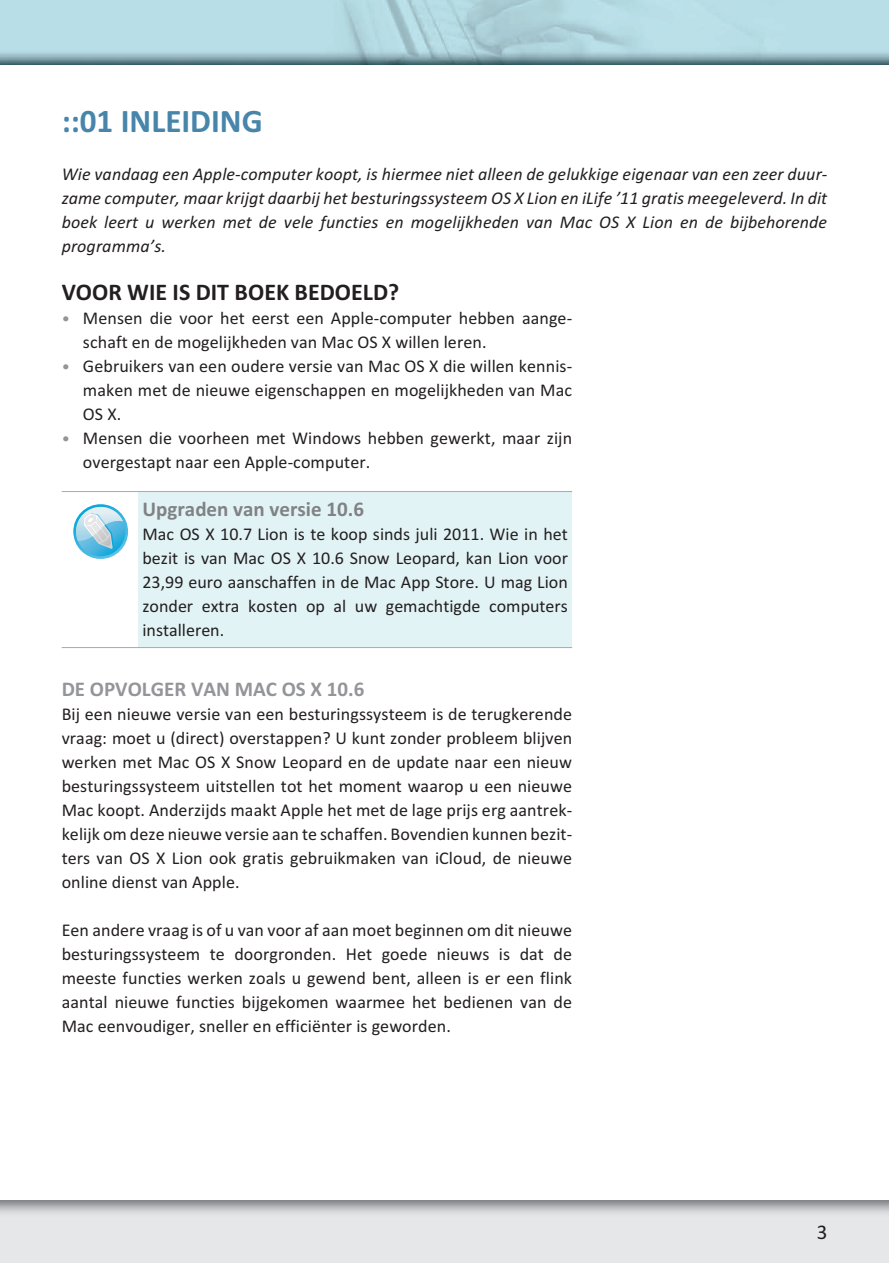
<style>
.page{position:relative;width:889px;height:1263px;background:#fff}
.page>*{position:absolute;margin:0;border:0;box-sizing:border-box;transform-origin:0 0}
.t1{font:700 33px "Calibri";color:#4785aa}
.t2{font:700 24px "Calibri";color:#231f20}
.t3{font:700 21px "Calibri";color:#939598}
.t4{font:700 21px "Calibri";color:#808285}
.t5{font:21px "Calibri";color:#231f20}
.t6{font:18px/24px "Calibri";letter-spacing:.005em;color:#231f20;text-align:justify}
.t7{font:italic 18px/24px "Calibri";letter-spacing:.005em;color:#231f20;text-align:justify}
.s1{font-size:16.5px;color:#939598}
</style>
<div class="page">
<div style="left:138px;top:492px;width:434px;height:156px;background:#e2f3f6"></div>
<hr style="left:62px;top:491px;width:510px;height:1px;background:#a8a9ad">
<hr style="left:62px;top:647px;width:510px;height:1px;background:#a8a9ad">
<img style="left:0;top:0;width:889px;height:65px">
<svg style="left:73px;top:504px;width:55px;height:55px"></svg>
<svg style="left:76px;top:507px;width:49px;height:49px"></svg>
<svg style="left:76px;top:507px;width:47px;height:42px;background:#a0d2e5"></svg>
<h1 class="t1" style="left:62px;top:109px;width:202px">::01 INLEIDING</h1>
<p class="t7" style="left:62px;top:163px;width:767px">Wie vandaag een Apple-computer koopt, is hiermee niet alleen de gelukkige eigenaar van een zeer duur&shy;zame computer, maar krijgt daarbij het besturingssysteem OS X Lion en iLife ’11 gratis meegeleverd. In dit boek leert u werken met de vele functies en mogelijkheden van Mac OS X Lion en de bijbehorende programma’s.</p>
<h2 class="t2" style="left:62px;top:283px;width:339px">VOOR WIE IS DIT BOEK BEDOELD?</h2>
<p class="t6" style="left:83px;top:307px;width:490px;text-indent:-21px"><span class="s1">•</span> Mensen die voor het eerst een Apple-computer hebben aange&shy;schaft en de mogelijkheden van Mac OS X willen leren.</p>
<p class="t6" style="left:83px;top:355px;width:490px;text-indent:-21px"><span class="s1">•</span> Gebruikers van een oudere versie van Mac OS X die willen kennis&shy;maken met de nieuwe eigenschappen en mogelijkheden van Mac OS X.</p>
<p class="t6" style="left:83px;top:427px;width:490px;text-indent:-21px"><span class="s1">•</span> Mensen die voorheen met Windows hebben gewerkt, maar zijn overgestapt naar een Apple-computer.</p>
<p class="t4" style="left:142px;top:501px;width:223px">Upgraden van versie 10.6</p>
<p class="t6" style="left:142px;top:523px;width:427px">Mac OS X 10.7 Lion is te koop sinds juli 2011. Wie in het bezit is van Mac OS X 10.6 Snow Leopard, kan Lion voor 23,99 euro aanschaffen in de Mac App Store. U mag Lion zonder extra kosten op al uw gemachtigde computers installeren.</p>
<p class="t3" style="left:62px;top:681px;width:304px">DE OPVOLGER VAN MAC OS X 10.6</p>
<p class="t6" style="left:62px;top:703px;width:512px">Bij een nieuwe versie van een besturingssysteem is de terugkerende vraag: moet u (direct) overstappen? U kunt zonder probleem blijven werken met Mac OS X Snow Leopard en de update naar een nieuw besturingssysteem uitstellen tot het moment waarop u een nieuwe Mac koopt. Anderzijds maakt Apple het met de lage prijs erg aantrek&shy;kelijk om deze nieuwe versie aan te schaffen. Bovendien kunnen bezit&shy;ters van OS X Lion ook gratis gebruikmaken van iCloud, de nieuwe online dienst van Apple.</p>
<p class="t6" style="left:62px;top:919px;width:512px">Een andere vraag is of u van voor af aan moet beginnen om dit nieuwe besturingssysteem te doorgronden. Het goede nieuws is dat de meeste functies werken zoals u gewend bent, alleen is er een flink aantal nieuwe functies bijgekomen waarmee het bedienen van de Mac eenvoudiger, sneller en efficiënter is geworden.</p>
<p class="t5" style="left:816px;top:1224px;width:12px">3</p>
</div>
